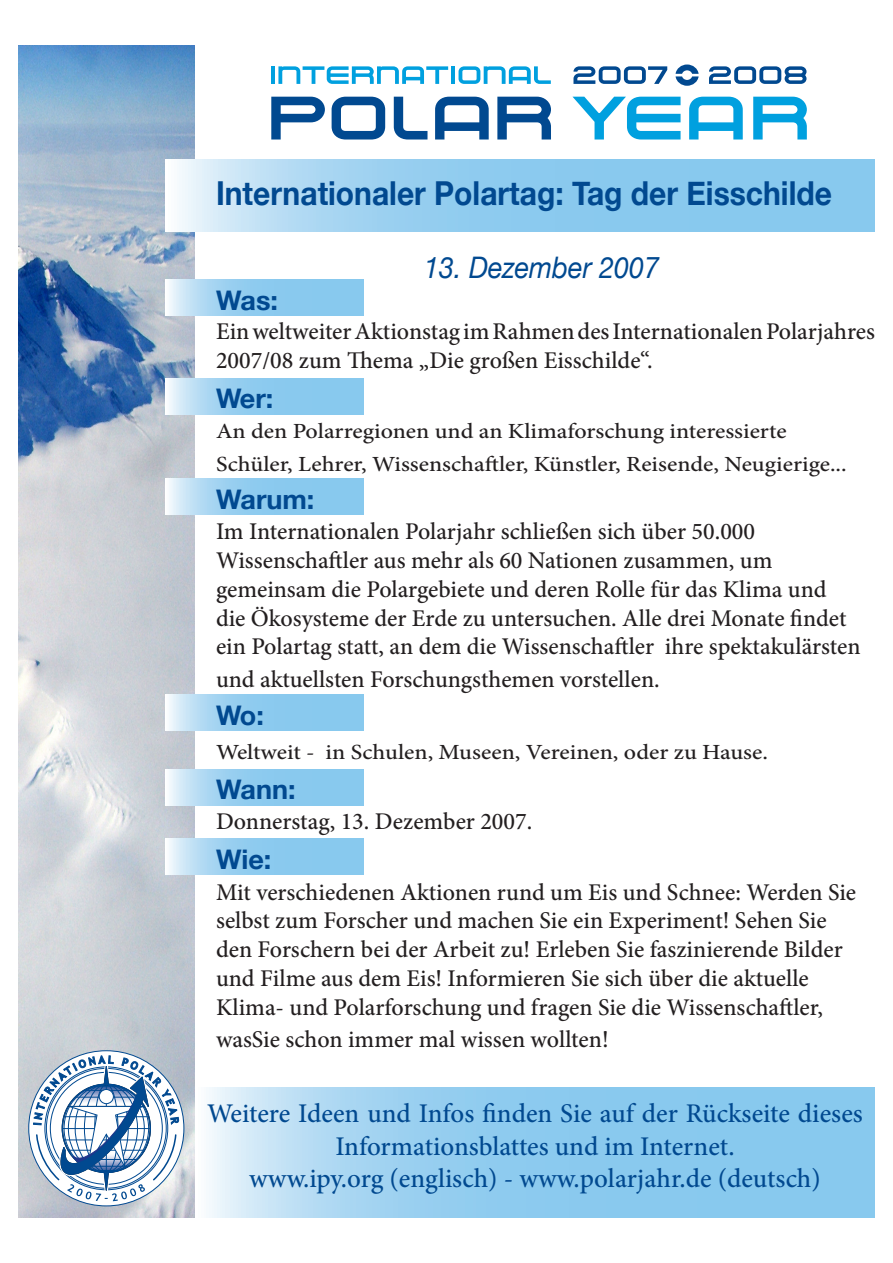
<style>
.page{position:relative;width:893px;height:1263px;background:#fff}
.page>*{position:absolute;margin:0;border:0;box-sizing:border-box;transform-origin:0 0}
.t1{font:700 33px "Helvetica Neue";color:#014990;scale:.91 1}
.t2{font:italic 29.7px "Helvetica Neue";color:#014990;scale:.91 1}
.t3{font:500 27px/32.4px "Minion Pro";color:#014990;text-align:center}
.t4{font:700 27px "Helvetica Neue";color:#014990}
.t5{font:500 24px/28.8px "Minion Pro";color:#231f20}
.t6{font:500 21.6px/32.4px "Minion Pro";color:#231f20;scale:1.11 1}
</style>
<div class="page">
<img style="left:18px;top:45px;width:176px;height:1173px">
<svg style="left:165px;top:159px;width:710px;height:72px;background:#9cd1f0"></svg>
<svg style="left:573px;top:97px;width:108px;height:43px"></svg>
<svg style="left:689px;top:97px;width:54px;height:43px"></svg>
<svg style="left:753px;top:97px;width:54px;height:43px"></svg>
<svg style="left:271px;top:97px;width:54px;height:43px"></svg>
<svg style="left:332px;top:97px;width:53px;height:43px"></svg>
<svg style="left:394px;top:97px;width:33px;height:43px"></svg>
<svg style="left:435px;top:97px;width:54px;height:43px"></svg>
<svg style="left:497px;top:97px;width:54px;height:43px"></svg>
<hr style="left:271px;top:66px;width:4px;height:18px;background:#00a0df">
<svg style="left:278px;top:66px;width:170px;height:18px"></svg>
<hr style="left:451px;top:66px;width:4px;height:18px;background:#00a0df">
<svg style="left:459px;top:66px;width:92px;height:18px"></svg>
<svg style="left:676px;top:65px;width:23px;height:21px"></svg>
<svg style="left:573px;top:66px;width:94px;height:18px"></svg>
<svg style="left:709px;top:66px;width:97px;height:18px"></svg>
<svg style="left:209px;top:1088px;width:666px;height:130px;background:#9ad0f0"></svg>
<svg style="left:165px;top:378px;width:198px;height:36px;background:#9cd1f0"></svg>
<svg style="left:165px;top:279px;width:198px;height:36px;background:#9cd1f0"></svg>
<svg style="left:165px;top:478px;width:198px;height:36px;background:#9cd1f0"></svg>
<svg style="left:165px;top:694px;width:198px;height:36px;background:#9cd1f0"></svg>
<svg style="left:165px;top:770px;width:198px;height:36px;background:#9cd1f0"></svg>
<svg style="left:165px;top:838px;width:198px;height:36px;background:#9cd1f0"></svg>
<svg style="left:28px;top:1050px;width:156px;height:156px"></svg>
<p class="t1" style="left:216px;top:173px;width:678px">Internationaler Polartag: Tag der Eisschilde</p>
<p class="t2" style="left:424px;top:249px;width:260px">13. Dezember 2007</p>
<p class="t4" style="left:216px;top:284px;width:63px">Was:</p>
<p class="t5" style="left:216px;top:317px;width:660px">Ein weltweiter Aktionstag im Rahmen des Internationalen Polarjahres<br>2007/08 zum Thema „Die großen Eisschilde“.</p>
<p class="t4" style="left:216px;top:381px;width:59px">Wer:</p>
<p class="t6" style="left:216px;top:415px;width:570px">An den Polarregionen und an Klimaforschung interessierte<br>Schüler, Lehrer, Wissenschaftler, Künstler, Reisende, Neugierige...</p>
<p class="t4" style="left:216px;top:483px;width:100px">Warum:</p>
<p class="t5" style="left:216px;top:517px;width:646px">Im Internationalen Polarjahr schließen sich über 50.000<br>Wissenschaftler aus mehr als 60 Nationen zusammen, um gemeinsam die Polargebiete und deren Rolle für das Klima und die Ökosysteme der Erde zu untersuchen. Alle drei Monate findet ein Polartag statt, an dem die Wissenschaftler ihre spektakulärsten</p>
<p class="t5" style="left:216px;top:665px;width:445px">und aktuellsten Forschungsthemen vorstellen.</p>
<p class="t4" style="left:216px;top:699px;width:49px">Wo:</p>
<p class="t6" style="left:216px;top:736px;width:499px">Weltweit - in Schulen, Museen, Vereinen, oder zu Hause.</p>
<p class="t4" style="left:216px;top:773px;width:81px">Wann:</p>
<p class="t5" style="left:216px;top:807px;width:318px">Donnerstag, 13. Dezember 2007.</p>
<p class="t4" style="left:216px;top:843px;width:57px">Wie:</p>
<p class="t5" style="left:216px;top:877px;width:642px">Mit verschiedenen Aktionen rund um Eis und Schnee: Werden Sie selbst zum Forscher und machen Sie ein Experiment! Sehen Sie den Forschern bei der Arbeit zu! Erleben Sie faszinierende Bilder und Filme aus dem Eis! Informieren Sie sich über die aktuelle Klima- und Polarforschung und fragen Sie die Wissenschaftler,</p>
<p class="t5" style="left:216px;top:1025px;width:394px">wasSie schon immer mal wissen wollten!</p>
<p class="t3" style="left:207px;top:1097px;width:657px">Weitere Ideen und Infos finden Sie auf der Rückseite dieses<br>Informationsblattes und im Internet.</p>
<p class="t3" style="left:249px;top:1162px;width:573px">www.ipy.org (englisch) - www.polarjahr.de (deutsch)</p>
</div>
